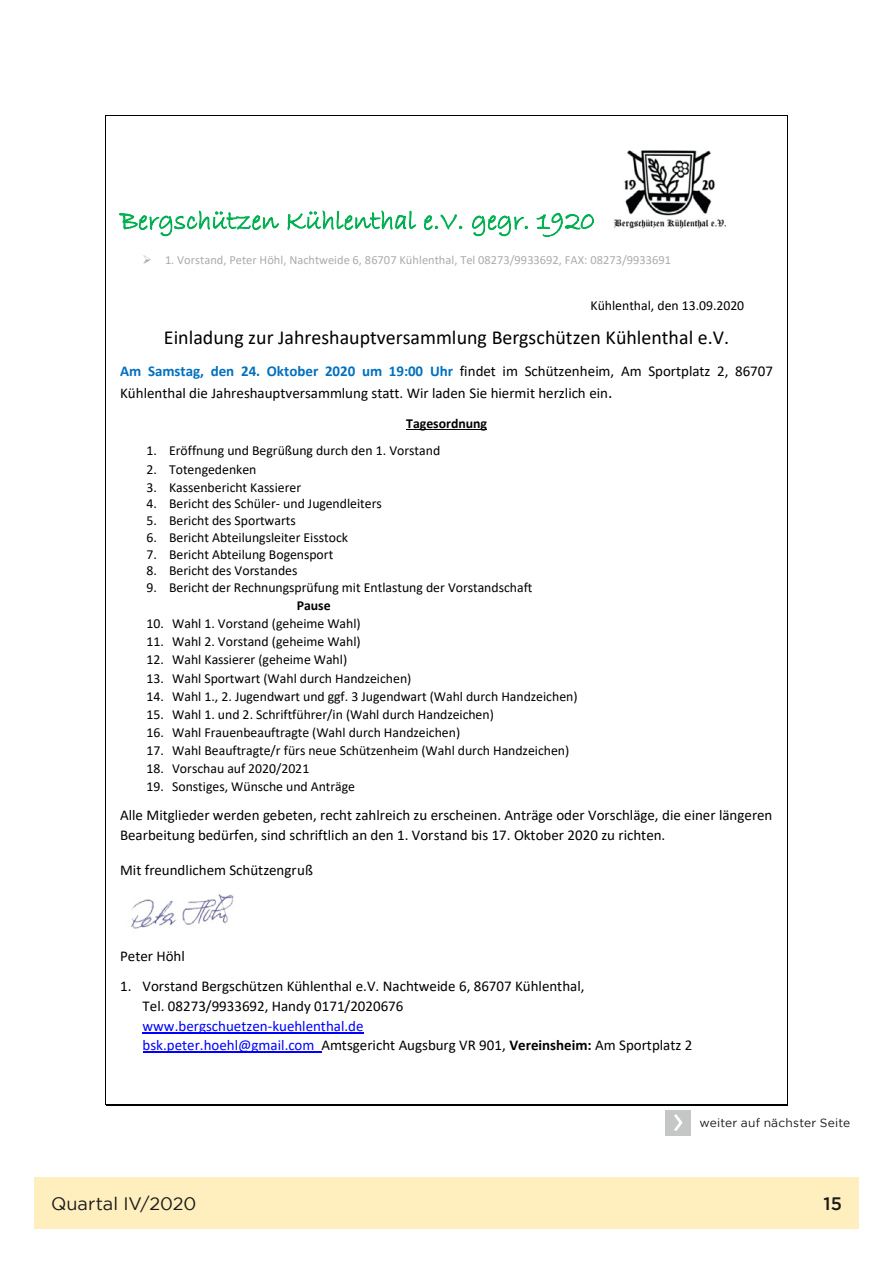
<style>
.page{position:relative;width:893px;height:1263px;background:#fff}
.page>*{position:absolute;margin:0;border:0;box-sizing:border-box;transform-origin:0 0}
.t1{font:27.45px "Bradley Hand ITC";color:#00b050}
.t2{font:19.95px "Calibri";color:#000}
.t3{font:18px "Gotham";color:#1a1a18}
.t4{font:500 18px "Gotham";color:#1a1a18}
.t5{font:15px/19.8px "Calibri";color:#000}
.t6{font:15px/19.6px "Calibri";color:#00f}
.t7{font:13.8px "Calibri";color:#000}
.t8{font:700 13.8px "Calibri";letter-spacing:-.005em;color:#000}
.t9{font:12.45px "Calibri";color:#aeaaaa}
.t10{font:12px "Gotham";letter-spacing:.015em;color:#1a1a18}
.s1{font-weight:700;color:#0070c0}
.s2{font-size:17.55px}
.s3{color:#000}
.s4{font-weight:700;color:#000}
</style>
<div class="page">
<div style="left:34px;top:1178px;width:825px;height:51px;background:#ffeebe"></div>
<hr style="left:406px;top:429px;width:81px;height:1px;background:#000">
<hr style="left:143px;top:1032px;width:221px;height:1px;background:#00f">
<hr style="left:143px;top:1052px;width:178px;height:1px;background:#00f">
<img style="left:614px;top:150px;width:113px;height:78px">
<img style="left:131px;top:894px;width:103px;height:35px">
<hr style="left:106px;top:116px;width:681px;height:1px;background:#000">
<hr style="left:106px;top:116px;width:1px;height:988px;background:#000">
<hr style="left:787px;top:116px;width:1px;height:988px;background:#000">
<hr style="left:106px;top:1105px;width:681px;height:1px;background:#000">
<hr style="left:106px;top:1104px;width:681px;height:1px;background:#000">
<div style="left:665px;top:1110px;width:26px;height:25px;background:#c5c6c6"></div>
<svg style="left:674px;top:1114px;width:8px;height:17px"></svg>
<h1 class="t1" style="left:120px;top:203px;width:476px">Bergschützen Kühlenthal e.V. gegr. 1920</h1>
<p class="t9" style="left:143px;top:251px;width:530px">➢ 1. Vorstand, Peter Höhl, Nachtweide 6, 86707 Kühlenthal, Tel 08273/9933692, FAX: 08273/9933691</p>
<p class="t7" style="left:591px;top:296px;width:155px">Kühlenthal, den 13.09.2020</p>
<h2 class="t2" style="left:164px;top:324px;width:567px">Einladung zur Jahreshauptversammlung Bergschützen Kühlenthal e.V.</h2>
<p class="t5" style="left:120px;top:360px;width:654px;line-height:22px"><span class="s1">Am Samstag, den 24. Oktober 2020 um 19:00 Uhr</span> findet im Schützenheim, Am Sportplatz 2, 86707<br>Kühlenthal die Jahreshauptversammlung statt. Wir laden Sie hiermit herzlich ein<span class="s2">.</span></p>
<p class="t8" style="left:406px;top:413px;width:82px">Tagesordnung</p>
<p class="t7" style="left:147px;top:441px;width:295px">1. Eröffnung und Begrüßung durch den 1. Vorstand</p>
<p class="t7" style="left:147px;top:459px;width:111px">2. Totengedenken</p>
<p class="t7" style="left:147px;top:477px;width:156px">3. Kassenbericht Kassierer</p>
<p class="t7" style="left:147px;top:494px;width:237px">4. Bericht des Schüler- und Jugendleiters</p>
<p class="t7" style="left:147px;top:511px;width:151px">5. Bericht des Sportwarts</p>
<p class="t7" style="left:147px;top:528px;width:203px">6. Bericht Abteilungsleiter Eisstock</p>
<p class="t7" style="left:147px;top:544px;width:188px">7. Bericht Abteilung Bogensport</p>
<p class="t7" style="left:147px;top:561px;width:152px">8. Bericht des Vorstandes</p>
<p class="t7" style="left:147px;top:578px;width:387px">9. Bericht der Rechnungsprüfung mit Entlastung der Vorstandschaft</p>
<p class="t8" style="left:297px;top:596px;width:35px">Pause</p>
<p class="t7" style="left:147px;top:614px;width:216px">10. Wahl 1. Vorstand (geheime Wahl)</p>
<p class="t7" style="left:147px;top:632px;width:216px">11. Wahl 2. Vorstand (geheime Wahl)</p>
<p class="t7" style="left:147px;top:650px;width:202px">12. Wahl Kassierer (geheime Wahl)</p>
<p class="t7" style="left:147px;top:668px;width:266px">13. Wahl Sportwart (Wahl durch Handzeichen)</p>
<p class="t7" style="left:147px;top:686px;width:433px">14. Wahl 1., 2. Jugendwart und ggf. 3 Jugendwart (Wahl durch Handzeichen)</p>
<p class="t7" style="left:147px;top:704px;width:349px">15. Wahl 1. und 2. Schriftführer/in (Wahl durch Handzeichen)</p>
<p class="t7" style="left:147px;top:723px;width:315px">16. Wahl Frauenbeauftragte (Wahl durch Handzeichen)</p>
<p class="t7" style="left:147px;top:741px;width:424px">17. Wahl Beauftragte/r fürs neue Schützenheim (Wahl durch Handzeichen)</p>
<p class="t7" style="left:147px;top:759px;width:164px">18. Vorschau auf 2020/2021</p>
<p class="t7" style="left:147px;top:777px;width:210px">19. Sonstiges, Wünsche und Anträge</p>
<p class="t5" style="left:120px;top:805px;width:654px">Alle Mitglieder werden gebeten, recht zahlreich zu erscheinen. Anträge oder Vorschläge, die einer längeren<br>Bearbeitung bedürfen, sind schriftlich an den 1. Vorstand bis 17. Oktober 2020 zu richten.</p>
<p class="t5" style="left:120px;top:859px;width:194px">Mit freundlichem Schützengruß</p>
<p class="t5" style="left:120px;top:946px;width:66px">Peter Höhl</p>
<p class="t5" style="left:143px;top:976px;width:443px;text-indent:-22px">1. Vorstand Bergschützen Kühlenthal e.V. Nachtweide 6, 86707 Kühlenthal,<br>Tel. 08273/9933692, Handy 0171/2020676</p>
<p class="t6" style="left:143px;top:1015px;width:551px">www.bergschuetzen-kuehlenthal.de<br>bsk.peter.hoehl@gmail.com <span class="s3">Amtsgericht Augsburg VR 901,</span> <span class="s4">Vereinsheim:</span> <span class="s3">Am Sportplatz 2</span></p>
<p class="t10" style="left:699px;top:1116px;width:152px">weiter auf nächster Seite</p>
<h3 class="t3" style="left:51px;top:1194px;width:147px">Quartal IV/2020</h3>
<h3 class="t4" style="left:824px;top:1193px;width:20px">15</h3>
</div>
